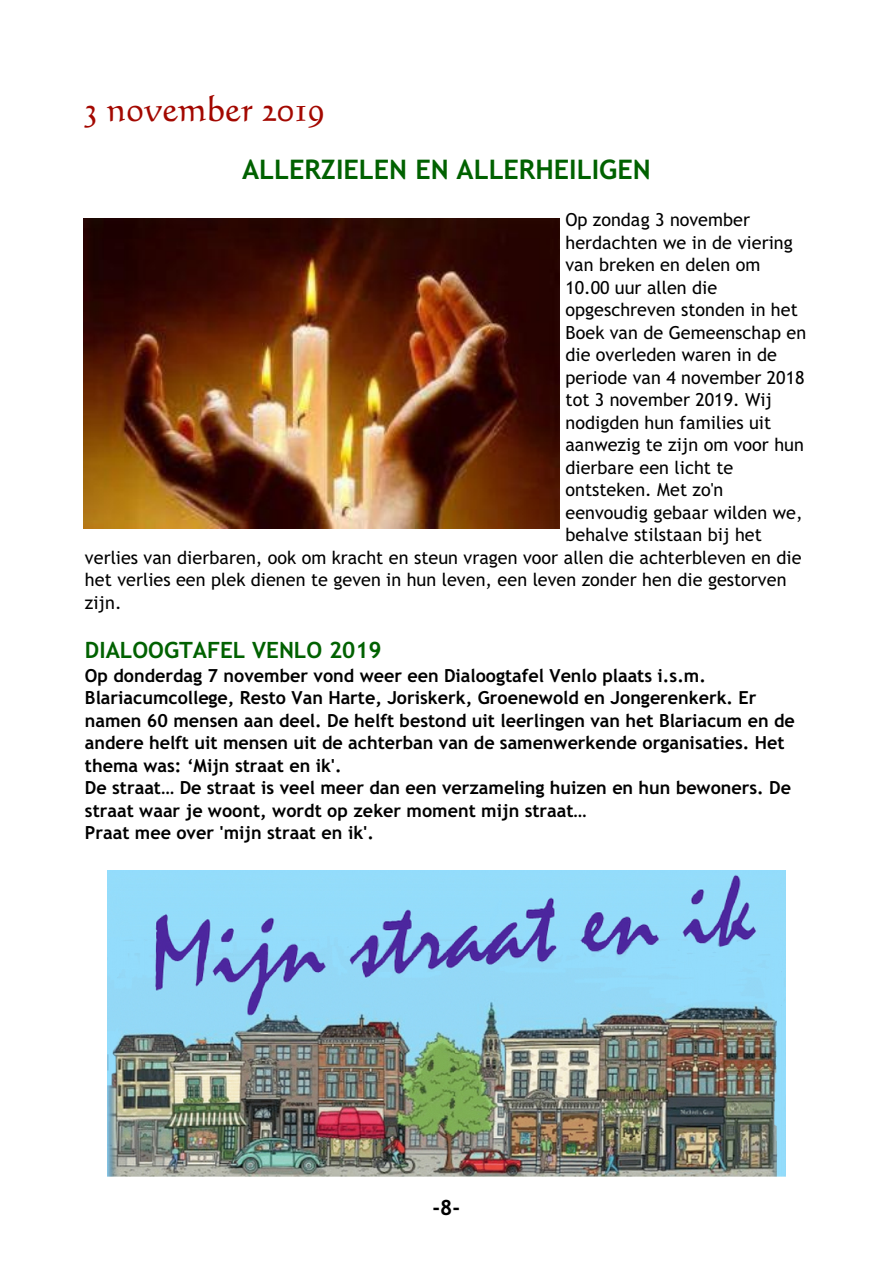
<style>
.page{position:relative;width:893px;height:1263px;background:#fff}
.page>*{position:absolute;margin:0;border:0;box-sizing:border-box;transform-origin:0 0}
.t1{font:36px "Calligraphic 421 BT Roman B";letter-spacing:.005em;color:#a30800}
.t2{font:700 27px "Trebuchet MS";color:#006100}
.t3{font:700 22.5px "Trebuchet MS";color:#006100}
.t4{font:700 21px "Trebuchet MS";color:#000}
.t5{font:18px "Trebuchet MS";color:#000}
.t6{font:700 18px/22.5px "Trebuchet MS";color:#000}
</style>
<div class="page">
<img style="left:84px;top:219px;width:475px;height:310px">
<img style="left:107px;top:871px;width:678px;height:305px">
<h1 class="t1" style="left:85px;top:94px;width:242px">3 november 2019</h1>
<h2 class="t2" style="left:242px;top:159px;width:410px">ALLERZIELEN EN ALLERHEILIGEN</h2>
<p class="t5" style="left:565px;top:213px;width:186px">Op zondag 3 november</p>
<p class="t5" style="left:565px;top:235px;width:229px">herdachten we in de viering</p>
<p class="t5" style="left:565px;top:258px;width:196px">van breken en delen om</p>
<p class="t5" style="left:565px;top:280px;width:153px">10.00 uur allen die</p>
<p class="t5" style="left:565px;top:303px;width:234px">opgeschreven stonden in het</p>
<p class="t5" style="left:565px;top:325px;width:242px">Boek van de Gemeenschap en</p>
<p class="t5" style="left:565px;top:348px;width:213px">die overleden waren in de</p>
<p class="t5" style="left:565px;top:370px;width:241px">periode van 4 november 2018</p>
<p class="t5" style="left:565px;top:393px;width:208px">tot 3 november 2019. Wij</p>
<p class="t5" style="left:565px;top:415px;width:207px">nodigden hun families uit</p>
<p class="t5" style="left:565px;top:438px;width:240px">aanwezig te zijn om voor hun</p>
<p class="t5" style="left:565px;top:460px;width:169px">dierbare een licht te</p>
<p class="t5" style="left:565px;top:483px;width:159px">ontsteken. Met zo'n</p>
<p class="t5" style="left:565px;top:505px;width:239px">eenvoudig gebaar wilden we,</p>
<p class="t5" style="left:565px;top:528px;width:198px">behalve stilstaan bij het</p>
<p class="t5" style="left:85px;top:550px;width:718px">verlies van dierbaren, ook om kracht en steun vragen voor allen die achterbleven en die</p>
<p class="t5" style="left:85px;top:573px;width:703px">het verlies een plek dienen te geven in hun leven, een leven zonder hen die gestorven</p>
<p class="t5" style="left:85px;top:595px;width:38px">zijn.</p>
<p class="t3" style="left:85px;top:641px;width:298px">DIALOOGTAFEL VENLO 2019</p>
<p class="t6" style="left:85px;top:666px;width:711px">Op donderdag 7 november vond weer een Dialoogtafel Venlo plaats i.s.m.<br>Blariacumcollege, Resto Van Harte, Joriskerk, Groenewold en Jongerenkerk. Er namen 60 mensen aan deel. De helft bestond uit leerlingen van het Blariacum en de andere helft uit mensen uit de achterban van de samenwerkende organisaties. Het thema was: ‘Mijn straat en ik'.<br>De straat… De straat is veel meer dan een verzameling huizen en hun bewoners. De straat waar je woont, wordt op zeker moment mijn straat…<br>Praat mee over 'mijn straat en ik'.</p>
<p class="t4" style="left:432px;top:1199px;width:29px">-8-</p>
</div>
